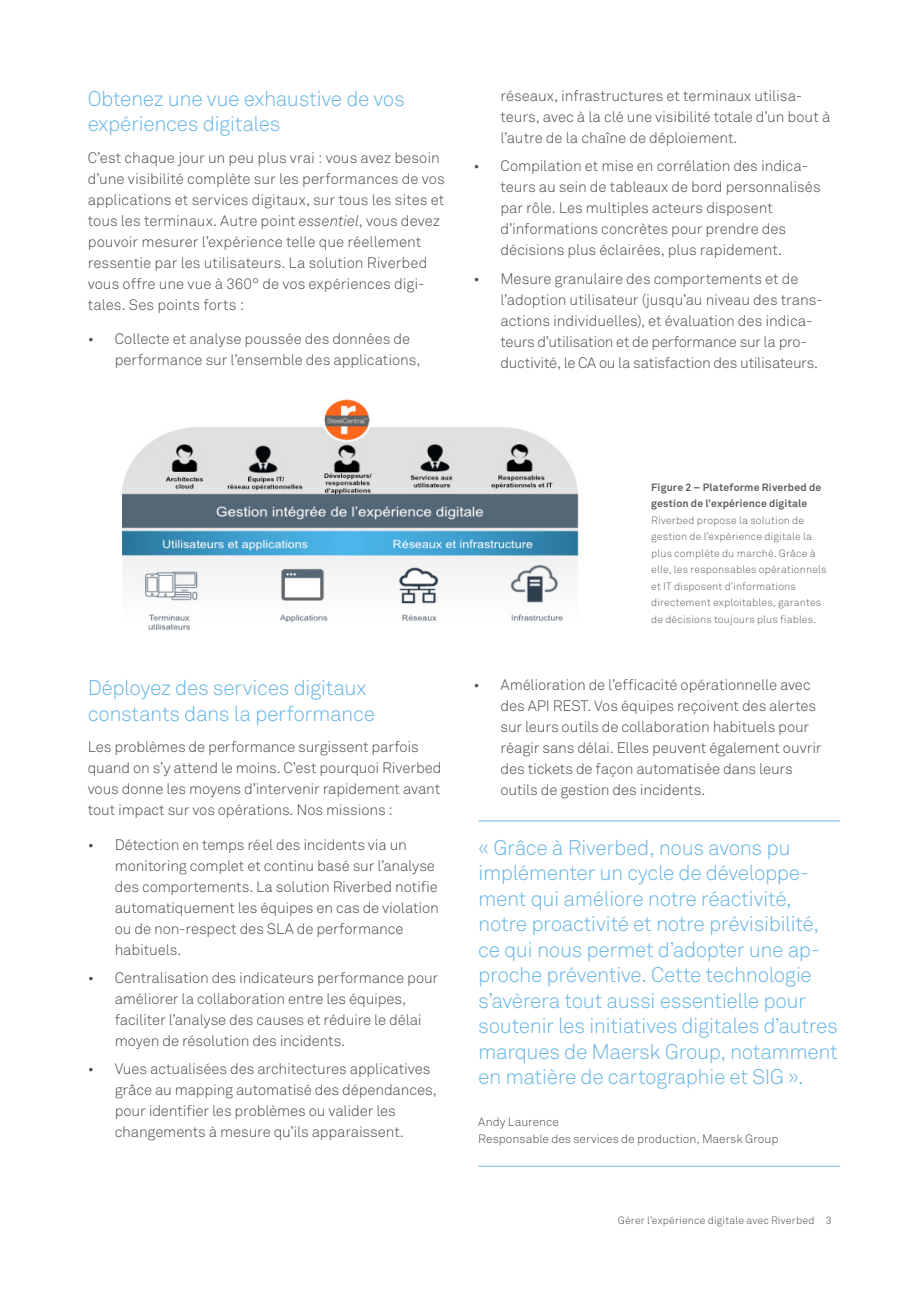
<style>
.page{position:relative;width:920px;height:1290px;background:#fff}
.page>*{position:absolute;margin:0;border:0;box-sizing:border-box;transform-origin:0 0}
.Pull_quote{font:300 21px/25.5px "Akkurat Pro";letter-spacing:-.02em;color:#69b5e4}
.Small_Subhd__over_10{font:300 21px/25.5px "Akkurat Pro";letter-spacing:-.02em;color:#69b5e4}
.Body_10pt{font:300 15px/21px "Akkurat Pro";letter-spacing:-.01em;color:#4b4c4d}
.Pull_quote-2{font:300 12px/16.5px "Akkurat Pro";color:#4b4c4d}
.Body_7pt__Caption{font:300 10.5px/16.5px "Akkurat Pro";letter-spacing:.015em;color:#606063}
.Body_7pt__Caption-2{font:700 10.5px/16.5px "Akkurat Pro";letter-spacing:.015em;color:#606063}
.t1{font:300 10.5px "Akkurat Pro";letter-spacing:.015em;color:#4b4c4d}
.s1{font-style:italic}
</style>
<div class="page">
<img style="left:122px;top:399px;width:457px;height:231px">
<hr style="left:478px;top:821px;width:362px;height:1px;background:#69b5e4">
<hr style="left:478px;top:1166px;width:362px;height:1px;background:#69b5e4">
<p class="Small_Subhd__over_10" style="left:88px;top:86px;width:319px">Obtenez une vue exhaustive de vos expériences digitales</p>
<p class="Body_10pt" style="left:88px;top:147px;width:359px">C’est chaque jour un peu plus vrai : vous avez besoin d’une visibilité complète sur les performances de vos applications et services digitaux, sur tous les sites et tous les terminaux. Autre point <span class="s1">essentiel</span>, vous devez pouvoir mesurer l’expérience telle que réellement ressentie par les utilisateurs. La solution Riverbed vous offre une vue à 360° de vos expériences digi&shy;tales. Ses points forts :</p>
<p class="Body_10pt" style="left:115px;top:328px;width:307px;text-indent:-27px">• Collecte et analyse poussée des données de performance sur l’ensemble des applications,</p>
<p class="Body_10pt" style="left:500px;top:85px;width:331px">réseaux, infrastructures et terminaux utilisa&shy;teurs, avec à la clé une visibilité totale d’un bout à l’autre de la chaîne de déploiement.</p>
<p class="Body_10pt" style="left:500px;top:156px;width:322px;text-indent:-27px">• Compilation et mise en corrélation des indica&shy;teurs au sein de tableaux de bord personnalisés par rôle. Les multiples acteurs disposent d’informations concrètes pour prendre des décisions plus éclairées, plus rapidement.</p>
<p class="Body_10pt" style="left:500px;top:268px;width:324px;text-indent:-27px">• Mesure granulaire des comportements et de l’adoption utilisateur (jusqu’au niveau des trans&shy;actions individuelles), et évaluation des indica&shy;teurs d’utilisation et de performance sur la pro&shy;ductivité, le CA ou la satisfaction des utilisateurs.</p>
<p class="Small_Subhd__over_10" style="left:88px;top:675px;width:289px">Déployez des services digitaux constants dans la performance</p>
<p class="Body_10pt" style="left:88px;top:736px;width:355px">Les problèmes de performance surgissent parfois quand on s’y attend le moins. C’est pourquoi Riverbed vous donne les moyens d’intervenir rapidement avant tout impact sur vos opérations. Nos missions :</p>
<p class="Body_10pt" style="left:115px;top:834px;width:326px;text-indent:-27px">• Détection en temps réel des incidents via un monitoring complet et continu basé sur l’analyse des comportements. La solution Riverbed notifie automatiquement les équipes en cas de violation ou de non-respect des SLA de performance habituels.</p>
<p class="Body_10pt" style="left:115px;top:967px;width:325px;text-indent:-27px">• Centralisation des indicateurs performance pour améliorer la collaboration entre les équipes, faciliter l’analyse des causes et réduire le délai moyen de résolution des incidents.</p>
<p class="Body_10pt" style="left:115px;top:1058px;width:323px;text-indent:-27px">• Vues actualisées des architectures applicatives grâce au mapping automatisé des dépendances, pour identifier les problèmes ou valider les changements à mesure qu’ils apparaissent.</p>
<p class="Body_7pt__Caption-2" style="left:651px;top:479px;width:172px">Figure 2 – Plateforme Riverbed de gestion de l’expérience digitale</p>
<p class="Body_7pt__Caption" style="left:651px;top:512px;width:177px">Riverbed propose la solution de gestion de l’expérience digitale la plus complète du marché. Grâce à elle, les responsables opérationnels et IT disposent d’informations directement exploitables, garantes de décisions toujours plus fiables.</p>
<p class="Body_10pt" style="left:500px;top:675px;width:323px;text-indent:-27px">• Amélioration de l’efficacité opérationnelle avec des API REST. Vos équipes reçoivent des alertes sur leurs outils de collaboration habituels pour réagir sans délai. Elles peuvent également ouvrir des tickets de façon automatisée dans leurs outils de gestion des incidents.</p>
<p class="Pull_quote" style="left:478px;top:835px;width:361px">« Grâce à Riverbed, nous avons pu implémenter un cycle de développe&shy;ment qui améliore notre réactivité, notre proactivité et notre prévisibilité, ce qui nous permet d’adopter une ap&shy;proche préventive. Cette technologie s’avèrera tout aussi essentielle pour soutenir les initiatives digitales d’autres marques de Maersk Group, notamment en matière de cartographie et SIG ».</p>
<p class="Pull_quote-2" style="left:478px;top:1114px;width:302px">Andy Laurence<br>Responsable des services de production, Maersk Group</p>
<p class="t1" style="left:618px;top:1214px;width:215px">Gérer l’expérience digitale avec Riverbed 3</p>
</div>
